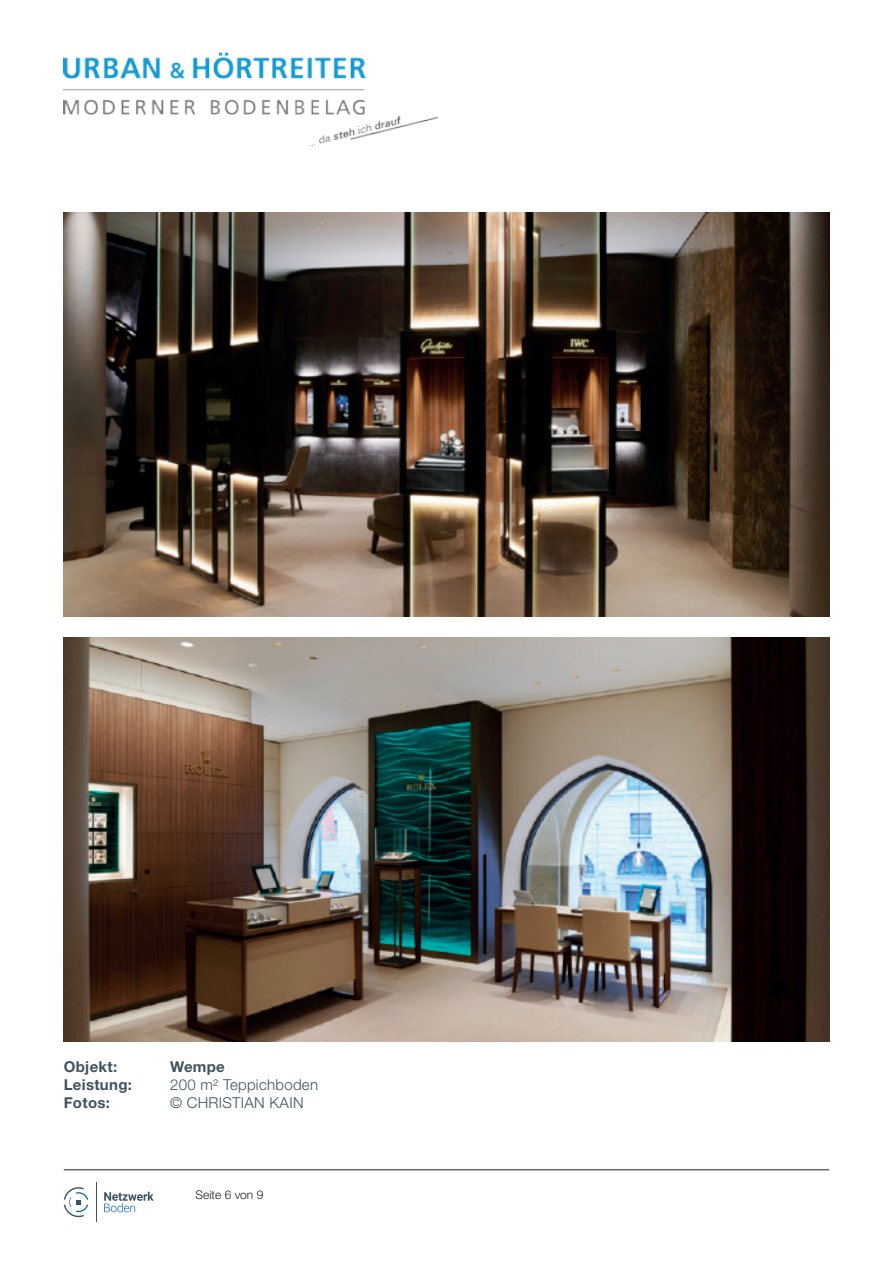
<style>
.page{position:relative;width:893px;height:1263px;background:#fff}
.page>*{position:absolute;margin:0;border:0;box-sizing:border-box;transform-origin:0 0}
.t1{font:300 15px "Helvetica Neue LT Pro";letter-spacing:.02em;color:#3e5361}
.t2{font:700 15px "Helvetica Neue LT Pro";letter-spacing:.02em;color:#3e5361}
.t3{font:300 12px "Helvetica Neue LT Pro";color:#231f20}
</style>
<div class="page">
<svg style="left:104px;top:1192px;width:50px;height:20px"></svg>
<hr style="left:96px;top:1182px;width:1px;height:40px;background:#3a5262">
<svg style="left:64px;top:1187px;width:24px;height:30px"></svg>
<hr style="left:64px;top:1169px;width:765px;height:1px;background:#231f20">
<img style="left:64px;top:52px;width:374px;height:93px">
<img style="left:64px;top:213px;width:765px;height:404px">
<img style="left:64px;top:638px;width:765px;height:404px">
<p class="t2" style="left:64px;top:1057px;width:55px">Objekt:</p>
<p class="t2" style="left:170px;top:1057px;width:56px">Wempe</p>
<p class="t2" style="left:64px;top:1075px;width:70px">Leistung:</p>
<p class="t1" style="left:170px;top:1075px;width:149px">200 m² Teppichboden</p>
<p class="t2" style="left:64px;top:1093px;width:48px">Fotos:</p>
<p class="t1" style="left:170px;top:1093px;width:135px">© CHRISTIAN KAIN</p>
<p class="t3" style="left:196px;top:1188px;width:69px">Seite 6 von 9</p>
</div>
